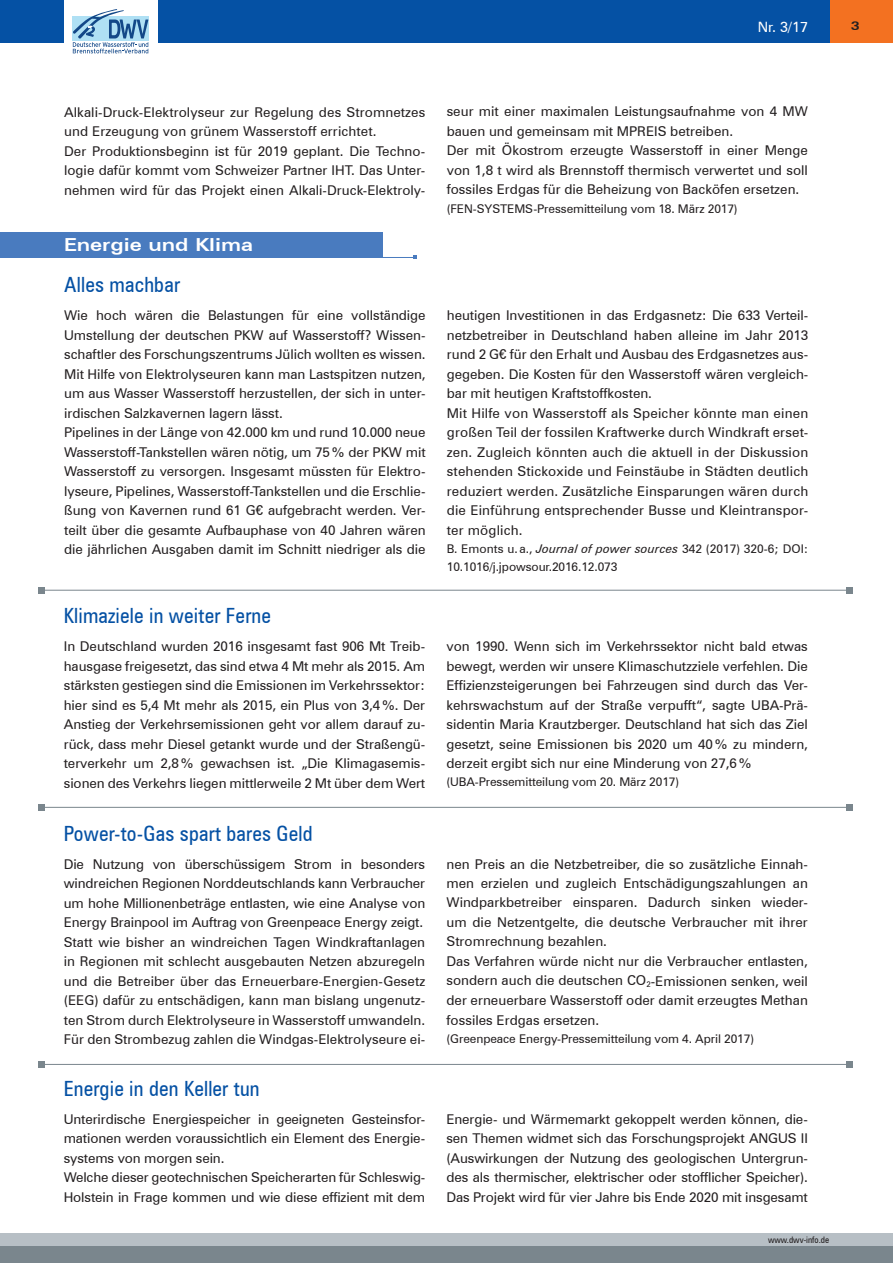
<style>
.page{position:relative;width:893px;height:1263px;background:#fff}
.page>*{position:absolute;margin:0;border:0;box-sizing:border-box;transform-origin:0 0}
.t1{font:condensed 21px "Zurich BT";letter-spacing:.01em;color:#0551a4}
.t2{font:700 expanded 18px "Zurich BT";color:#fff}
.t3{font:14.25px "Zurich BT";color:#fff}
.t4{font:13.5px/19.5px "Zurich BT";color:#231f20}
.t5{font:12px/18px "Zurich BT";letter-spacing:-.01em;color:#231f20}
.t6{font:700 expanded 12px "Zurich BT";color:#231f20}
.t7{font:condensed 9px "Zurich BT";color:#231f20}
.s1{font-style:italic}
</style>
<div class="page">
<div style="left:829px;top:0;width:64px;height:43px;background:#f37121"></div>
<div style="left:0;top:0;width:829px;height:43px;background:#0551a4"></div>
<div style="left:64px;top:0;width:93px;height:60px;background:#fff"></div>
<div style="left:0;top:1246px;width:893px;height:17px;background:#7a868d"></div>
<div style="left:0;top:1233px;width:893px;height:13px;background:#b7bfc5"></div>
<div style="left:72px;top:16px;width:38px;height:25px;background:#afe0f4"></div>
<div style="left:109px;top:16px;width:40px;height:25px;background:#afe0f4"></div>
<svg style="left:73px;top:9px;width:75px;height:44px"></svg>
<div style="left:0;top:232px;width:383px;height:26px;background:#497bbf"></div>
<hr style="left:0;top:257px;width:414px;height:1px;background:#497bbf">
<hr style="left:41px;top:590px;width:808px;height:1px;background:#7a868d">
<div style="left:38px;top:587px;width:7px;height:6px;background:#7a868d"></div>
<div style="left:846px;top:587px;width:7px;height:6px;background:#7a868d"></div>
<hr style="left:41px;top:807px;width:808px;height:1px;background:#7a868d">
<div style="left:38px;top:804px;width:7px;height:7px;background:#7a868d"></div>
<div style="left:846px;top:804px;width:7px;height:7px;background:#7a868d"></div>
<hr style="left:41px;top:1064px;width:808px;height:1px;background:#7a868d">
<div style="left:38px;top:1061px;width:7px;height:7px;background:#7a868d"></div>
<div style="left:846px;top:1061px;width:7px;height:7px;background:#7a868d"></div>
<p class="t3" style="left:758px;top:18px;width:52px">Nr. 3/17</p>
<p class="t6" style="left:851px;top:19px;width:10px">3</p>
<p class="t4" style="left:64px;top:102px;width:363px">Alkali-Druck-Elektrolyseur zur Regelung des Stromnetzes und Erzeugung von grünem Wasserstoff errichtet.<br>Der Produktionsbeginn ist für 2019 geplant. Die Techno&shy;logie dafür kommt vom Schweizer Partner IHT. Das Unter&shy;nehmen wird für das Projekt einen Alkali-Druck-Elektroly-</p>
<p class="t4" style="left:447px;top:102px;width:363px">seur mit einer maximalen Leistungsaufnahme von 4 MW bauen und gemeinsam mit MPREIS betreiben.<br>Der mit Ökostrom erzeugte Wasserstoff in einer Menge von 1,8 t wird als Brennstoff thermisch verwertet und soll fossiles Erdgas für die Beheizung von Backöfen ersetzen.</p>
<p class="t5" style="left:447px;top:199px;width:293px">(FEN-SYSTEMS-Pressemitteilung vom 18. März 2017)</p>
<h2 class="t2" style="left:64px;top:233px;width:191px">Energie und Klima</h2>
<h1 class="t1" style="left:64px;top:272px;width:117px">Alles machbar</h1>
<p class="t4" style="left:64px;top:306px;width:363px">Wie hoch wären die Belastungen für eine vollständige Umstellung der deutschen PKW auf Wasserstoff? Wissen&shy;schaftler des Forschungszentrums Jülich wollten es wissen.<br>Mit Hilfe von Elektrolyseuren kann man Lastspitzen nutzen, um aus Wasser Wasserstoff herzustellen, der sich in unter&shy;irdischen Salzkavernen lagern lässt.<br>Pipelines in der Länge von 42.000 km und rund 10.000 neue Wasserstoff-Tankstellen wären nötig, um 75% der PKW mit Wasserstoff zu versorgen. Insgesamt müssten für Elektro&shy;lyseure, Pipelines, Wasserstoff-Tankstellen und die Erschlie&shy;ßung von Kavernen rund 61 G€ aufgebracht werden. Ver&shy;teilt über die gesamte Aufbauphase von 40 Jahren wären die jährlichen Ausgaben damit im Schnitt niedriger als die</p>
<p class="t4" style="left:447px;top:306px;width:363px">heutigen Investitionen in das Erdgasnetz: Die 633 Verteil&shy;netzbetreiber in Deutschland haben alleine im Jahr 2013 rund 2 G€ für den Erhalt und Ausbau des Erdgasnetzes aus&shy;gegeben. Die Kosten für den Wasserstoff wären vergleich&shy;bar mit heutigen Kraftstoffkosten.<br>Mit Hilfe von Wasserstoff als Speicher könnte man einen großen Teil der fossilen Kraftwerke durch Windkraft erset&shy;zen. Zugleich könnten auch die aktuell in der Diskussion stehenden Stickoxide und Feinstäube in Städten deutlich reduziert werden. Zusätzliche Einsparungen wären durch die Einführung entsprechender Busse und Kleintranspor&shy;ter möglich.</p>
<p class="t5" style="left:447px;top:539px;width:363px">B. Emonts u.a., <span class="s1">Journal of power sources</span> 342 (2017) 320-6; DOI:<br>10.1016/j.jpowsour.2016.12.073</p>
<h1 class="t1" style="left:64px;top:603px;width:209px">Klimaziele in weiter Ferne</h1>
<p class="t4" style="left:64px;top:637px;width:363px;text-align:justify">In Deutschland wurden 2016 insgesamt fast 906 Mt Treib&shy;hausgase freigesetzt, das sind etwa 4 Mt mehr als 2015. Am stärksten gestiegen sind die Emissionen im Verkehrssektor: hier sind es 5,4 Mt mehr als 2015, ein Plus von 3,4%. Der Anstieg der Verkehrsemissionen geht vor allem darauf zu&shy;rück, dass mehr Diesel getankt wurde und der Straßengü&shy;terverkehr um 2,8% gewachsen ist. „Die Klimagasemis&shy;sionen des Verkehrs liegen mittlerweile 2 Mt über dem Wert</p>
<p class="t4" style="left:446px;top:637px;width:363px;text-align:justify">von 1990. Wenn sich im Verkehrssektor nicht bald etwas bewegt, werden wir unsere Klimaschutzziele verfehlen. Die Effizienzsteigerungen bei Fahrzeugen sind durch das Ver&shy;kehrswachstum auf der Straße verpufft“, sagte UBA-Prä&shy;sidentin Maria Krautzberger. Deutschland hat sich das Ziel gesetzt, seine Emissionen bis 2020 um 40% zu mindern, derzeit ergibt sich nur eine Minderung von 27,6%</p>
<p class="t5" style="left:446px;top:773px;width:234px">(UBA-Pressemitteilung vom 20. März 2017)</p>
<h1 class="t1" style="left:64px;top:820px;width:250px">Power-to-Gas spart bares Geld</h1>
<p class="t4" style="left:64px;top:854px;width:363px">Die Nutzung von überschüssigem Strom in besonders windreichen Regionen Norddeutschlands kann Verbraucher um hohe Millionenbeträge entlasten, wie eine Analyse von Energy Brainpool im Auftrag von Greenpeace Energy zeigt.<br>Statt wie bisher an windreichen Tagen Windkraftanlagen in Regionen mit schlecht ausgebauten Netzen abzuregeln und die Betreiber über das Erneuerbare-Energien-Gesetz (EEG) dafür zu entschädigen, kann man bislang ungenutz&shy;ten Strom durch Elektrolyseure in Wasserstoff umwandeln.<br>Für den Strombezug zahlen die Windgas-Elektrolyseure ei-</p>
<p class="t4" style="left:446px;top:854px;width:363px">nen Preis an die Netzbetreiber, die so zusätzliche Einnah&shy;men erzielen und zugleich Entschädigungszahlungen an Windparkbetreiber einsparen. Dadurch sinken wieder&shy;um die Netzentgelte, die deutsche Verbraucher mit ihrer Stromrechnung bezahlen.<br>Das Verfahren würde nicht nur die Verbraucher entlasten, sondern auch die deutschen CO<sub>2</sub>-Emissionen senken, weil der erneuerbare Wasserstoff oder damit erzeugtes Methan fossiles Erdgas ersetzen.</p>
<p class="t5" style="left:446px;top:1029px;width:309px">(Greenpeace Energy-Pressemitteilung vom 4. April 2017)</p>
<h1 class="t1" style="left:64px;top:1075px;width:197px">Energie in den Keller tun</h1>
<p class="t4" style="left:64px;top:1109px;width:363px">Unterirdische Energiespeicher in geeigneten Gesteinsfor&shy;mationen werden voraussichtlich ein Element des Energie&shy;systems von morgen sein.<br>Welche dieser geotechnischen Speicherarten für Schleswig-Holstein in Frage kommen und wie diese effizient mit dem</p>
<p class="t4" style="left:446px;top:1109px;width:363px;text-align:justify">Energie- und Wärmemarkt gekoppelt werden können, die&shy;sen Themen widmet sich das Forschungsprojekt ANGUS II (Auswirkungen der Nutzung des geologischen Untergrun&shy;des als thermischer, elektrischer oder stofflicher Speicher).<br>Das Projekt wird für vier Jahre bis Ende 2020 mit insgesamt</p>
<p class="t7" style="left:768px;top:1234px;width:63px">www.dwv-info.de</p>
</div>
